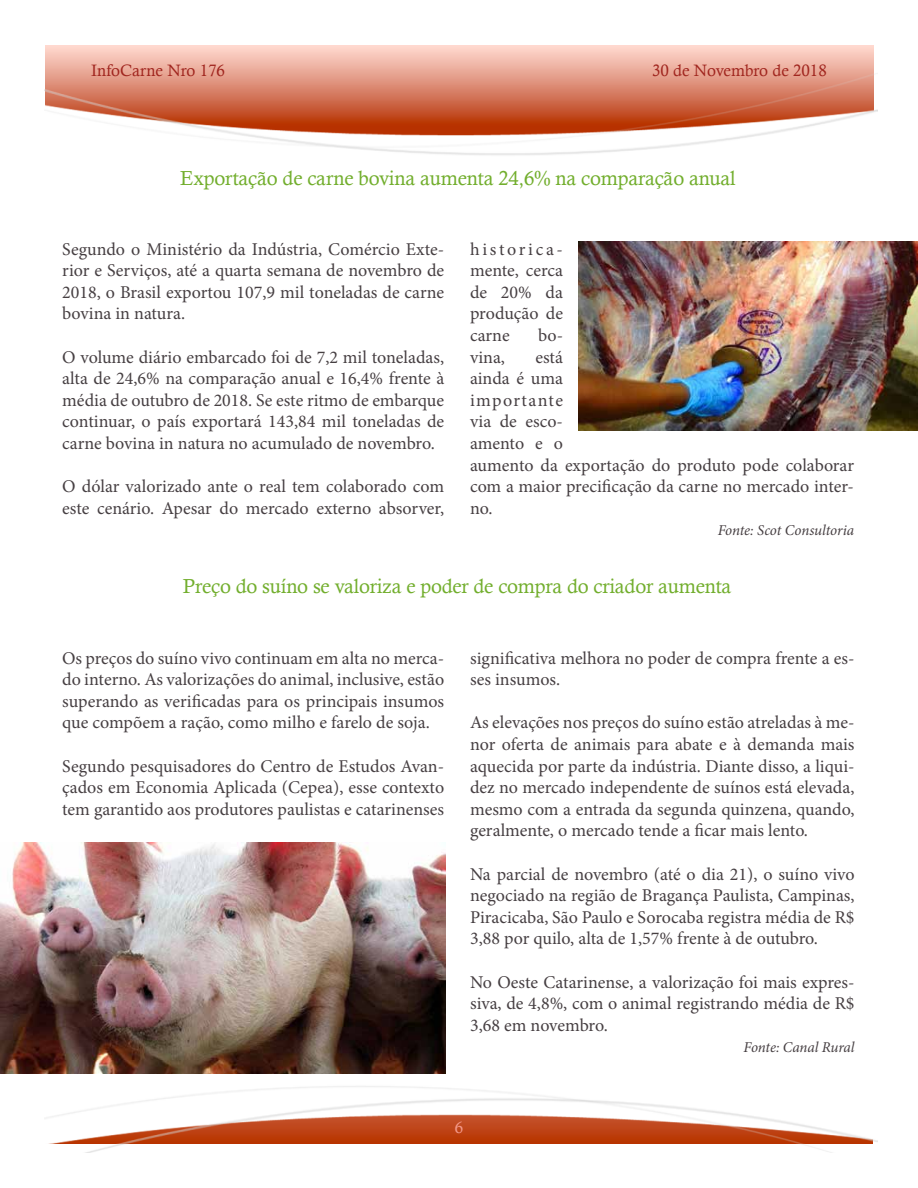
<style>
.page{position:relative;width:918px;height:1188px;background:#fff}
.page>*{position:absolute;margin:0;border:0;box-sizing:border-box;transform-origin:0 0}
.t1{font:20.25px "Calisto";letter-spacing:-.01em;color:#72ae2d}
.t2{font:18px/21.6px "Minion Pro";color:#463f42;text-align:justify}
.t3{font:16.5px "Calisto";color:#a1261f}
.t4{font:16.5px "Calisto";color:#f39889}
.t5{font:italic 15px "Minion Pro";letter-spacing:-.01em;color:#463f42}
</style>
<div class="page">
<img style="left:44px;top:45px;width:834px;height:1107px">
<img style="left:578px;top:241px;width:340px;height:189px">
<img style="left:0;top:842px;width:446px;height:232px">
<p class="t3" style="left:91px;top:61px;width:135px">InfoCarne Nro 176</p>
<p class="t3" style="left:652px;top:61px;width:176px">30 de Novembro de 2018</p>
<p class="t1" style="left:180px;top:166px;width:557px">Exportação de carne bovina aumenta 24,6% na comparação anual</p>
<p class="t2" style="left:62px;top:238px;width:383px">Segundo o Ministério da Indústria, Comércio Exte&shy;rior e Serviços, até a quarta semana de novembro de 2018, o Brasil exportou 107,9 mil toneladas de carne bovina in natura.</p>
<p class="t2" style="left:62px;top:346px;width:383px">O volume diário embarcado foi de 7,2 mil toneladas, alta de 24,6% na comparação anual e 16,4% frente à média de outubro de 2018. Se este ritmo de embarque continuar, o país exportará 143,84 mil toneladas de carne bovina in natura no acumulado de novembro.</p>
<p class="t2" style="left:62px;top:476px;width:383px">O dólar valorizado ante o real tem colaborado com este cenário. Apesar do mercado externo absorver,</p>
<p class="t2" style="left:470px;top:238px;width:95px">historica&shy;mente, cerca de 20% da produção de carne</p>
<p class="t2" style="left:538px;top:324px;width:26px">bo-</p>
<p class="t2" style="left:470px;top:346px;width:386px;text-align:left;text-indent:65px">está<br>ainda é uma<br>importante<br>via de esco-<br>amento e o<br>aumento da exportação do produto pode colaborar com a maior precificação da carne no mercado inter&shy;no.</p>
<p class="t5" style="left:718px;top:520px;width:138px">Fonte: Scot Consultoria</p>
<p class="t2" style="left:470px;top:346px;width:37px">vina,</p>
<p class="t1" style="left:183px;top:574px;width:550px">Preço do suíno se valoriza e poder de compra do criador aumenta</p>
<p class="t2" style="left:62px;top:647px;width:383px">Os preços do suíno vivo continuam em alta no merca&shy;do interno. As valorizações do animal, inclusive, estão superando as verificadas para os principais insumos que compõem a ração, como milho e farelo de soja.</p>
<p class="t2" style="left:62px;top:755px;width:383px">Segundo pesquisadores do Centro de Estudos Avan&shy;çados em Economia Aplicada (Cepea), esse contexto tem garantido aos produtores paulistas e catarinenses</p>
<p class="t2" style="left:470px;top:647px;width:386px">significativa melhora no poder de compra frente a es&shy;ses insumos.</p>
<p class="t2" style="left:470px;top:712px;width:386px">As elevações nos preços do suíno estão atreladas à me&shy;nor oferta de animais para abate e à demanda mais aquecida por parte da indústria. Diante disso, a liqui&shy;dez no mercado independente de suínos está elevada, mesmo com a entrada da segunda quinzena, quando, geralmente, o mercado tende a ficar mais lento.</p>
<p class="t2" style="left:470px;top:863px;width:386px">Na parcial de novembro (até o dia 21), o suíno vivo negociado na região de Bragança Paulista, Campinas, Piracicaba, São Paulo e Sorocaba registra média de R$ 3,88 por quilo, alta de 1,57% frente à de outubro.</p>
<p class="t2" style="left:470px;top:971px;width:386px">No Oeste Catarinense, a valorização foi mais expres&shy;siva, de 4,8%, com o animal registrando média de R$ 3,68 em novembro.</p>
<p class="t5" style="left:744px;top:1037px;width:112px">Fonte: Canal Rural</p>
<p class="t4" style="left:455px;top:1118px;width:10px">6</p>
</div>
